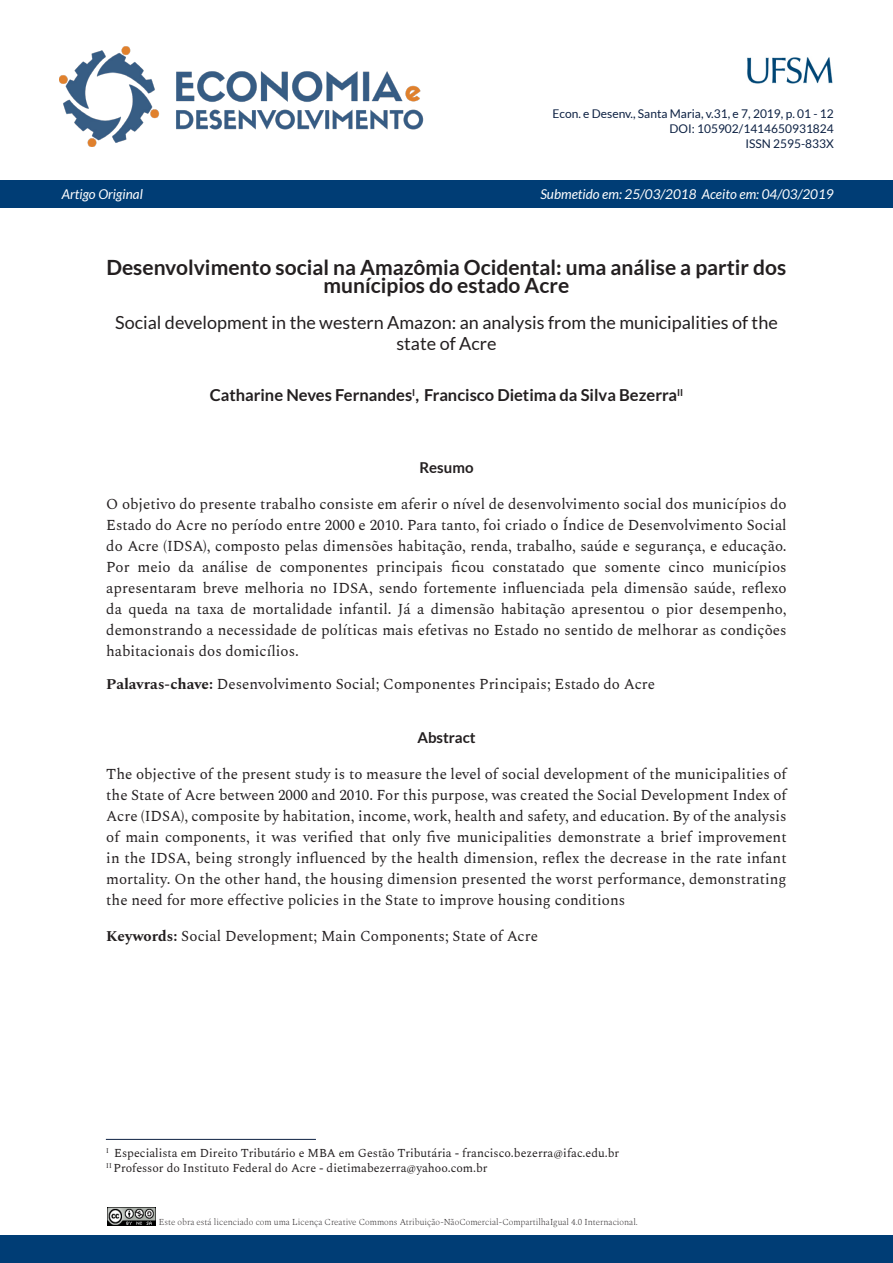
<style>
.page{position:relative;width:893px;height:1263px;background:#fff}
.page>*{position:absolute;margin:0;border:0;box-sizing:border-box;transform-origin:0 0}
.TituloArtigoPORTUGUE{font:700 21px/18px "Lato";color:#231f20;text-align:center}
.TituloArtigoENGLISH{font:18px/21px "Lato";color:#231f20;text-align:center}
.NomesAUTORES{font:700 16.5px "Lato";color:#231f20}
.TextoRESUMO_ABSTRACT{font:15px/21px "Spectral";color:#231f20;text-align:justify}
.Palavras-chaveRESUMO{font:15px "Spectral";color:#231f20}
.TituloRESUMO_ABSTRAC{font:700 15px "Lato";color:#231f20}
.t1{font:italic 13.5px "Lato";color:#fff}
.NotadeRODAPÉ{font:12px "Spectral";color:#231f20}
.t2{font:12px/15px "Lato";color:#0d2143;text-align:right}
.NotadeRODAPÉ-2{font:200 9px "Spectral";color:#231f20}
.s1{font-weight:700}
</style>
<div class="page">
<div style="left:0;top:1235px;width:893px;height:28px;background:#003d75"></div>
<div style="left:0;top:181px;width:893px;height:27px;background:#003d75"></div>
<img style="left:59px;top:46px;width:365px;height:100px">
<img style="left:747px;top:57px;width:86px;height:27px">
<img style="left:107px;top:1207px;width:48px;height:18px">
<hr style="left:106px;top:1139px;width:210px;height:1px;background:#0d2143">
<p class="t2" style="left:552px;top:106px;width:283px">Econ. e Desenv., Santa Maria, v.31, e 7, 2019, p. 01 - 12<br>DOI: 105902/1414650931824<br>ISSN 2595-833X</p>
<p class="t1" style="left:62px;top:187px;width:83px">Artigo Original</p>
<p class="t1" style="left:540px;top:187px;width:295px">Submetido em: 25/03/2018 Aceito em: 04/03/2019</p>
<p class="TituloArtigoPORTUGUE" style="left:106px;top:258px;width:681px">Desenvolvimento social na Amazômia Ocidental: uma análise a partir dos munícipios do estado Acre</p>
<p class="TituloArtigoENGLISH" style="left:115px;top:312px;width:664px">Social development in the western Amazon: an analysis from the municipalities of the state of Acre</p>
<p class="NomesAUTORES" style="left:210px;top:386px;width:475px">Catharine Neves Fernandes<sup>I</sup>, Francisco Dietima da Silva Bezerra<sup>II</sup></p>
<p class="TituloRESUMO_ABSTRAC" style="left:419px;top:459px;width:56px">Resumo</p>
<p class="TextoRESUMO_ABSTRACT" style="left:106px;top:493px;width:682px">O objetivo do presente trabalho consiste em aferir o nível de desenvolvimento social dos municípios do Estado do Acre no período entre 2000 e 2010. Para tanto, foi criado o Índice de Desenvolvimento Social do Acre (IDSA), composto pelas dimensões habitação, renda, trabalho, saúde e segurança, e educação.<br>Por meio da análise de componentes principais ficou constatado que somente cinco municípios apresentaram breve melhoria no IDSA, sendo fortemente influenciada pela dimensão saúde, reflexo da queda na taxa de mortalidade infantil. Já a dimensão habitação apresentou o pior desempenho, demonstrando a necessidade de políticas mais efetivas no Estado no sentido de melhorar as condições habitacionais dos domicílios.</p>
<p class="Palavras-chaveRESUMO" style="left:106px;top:673px;width:550px"><span class="s1">Palavras-chave:</span> Desenvolvimento Social; Componentes Principais; Estado do Acre</p>
<p class="TituloRESUMO_ABSTRAC" style="left:417px;top:729px;width:60px">Abstract</p>
<p class="TextoRESUMO_ABSTRACT" style="left:106px;top:763px;width:682px">The objective of the present study is to measure the level of social development of the municipalities of the State of Acre between 2000 and 2010. For this purpose, was created the Social Development Index of Acre (IDSA), composite by habitation, income, work, health and safety, and education. By of the analysis of main components, it was verified that only five municipalities demonstrate a brief improvement in the IDSA, being strongly influenced by the health dimension, reflex the decrease in the rate infant mortality. On the other hand, the housing dimension presented the worst performance, demonstrating the need for more effective policies in the State to improve housing conditions</p>
<p class="Palavras-chaveRESUMO" style="left:106px;top:925px;width:433px"><span class="s1">Keywords:</span> Social Development; Main Components; State of Acre</p>
<p class="NotadeRODAPÉ" style="left:106px;top:1145px;width:514px"><sup>I</sup> Especialista em Direito Tributário e MBA em Gestão Tributária - francisco.bezerra@ifac.edu.br</p>
<p class="NotadeRODAPÉ" style="left:106px;top:1159px;width:383px"><sup>II</sup> Professor do Instituto Federal do Acre - dietimabezerra@yahoo.com.br</p>
<p class="NotadeRODAPÉ-2" style="left:159px;top:1215px;width:480px">Este obra está licenciado com uma Licença Creative Commons Atribuição-NãoComercial-CompartilhaIgual 4.0 Internacional.</p>
</div>
